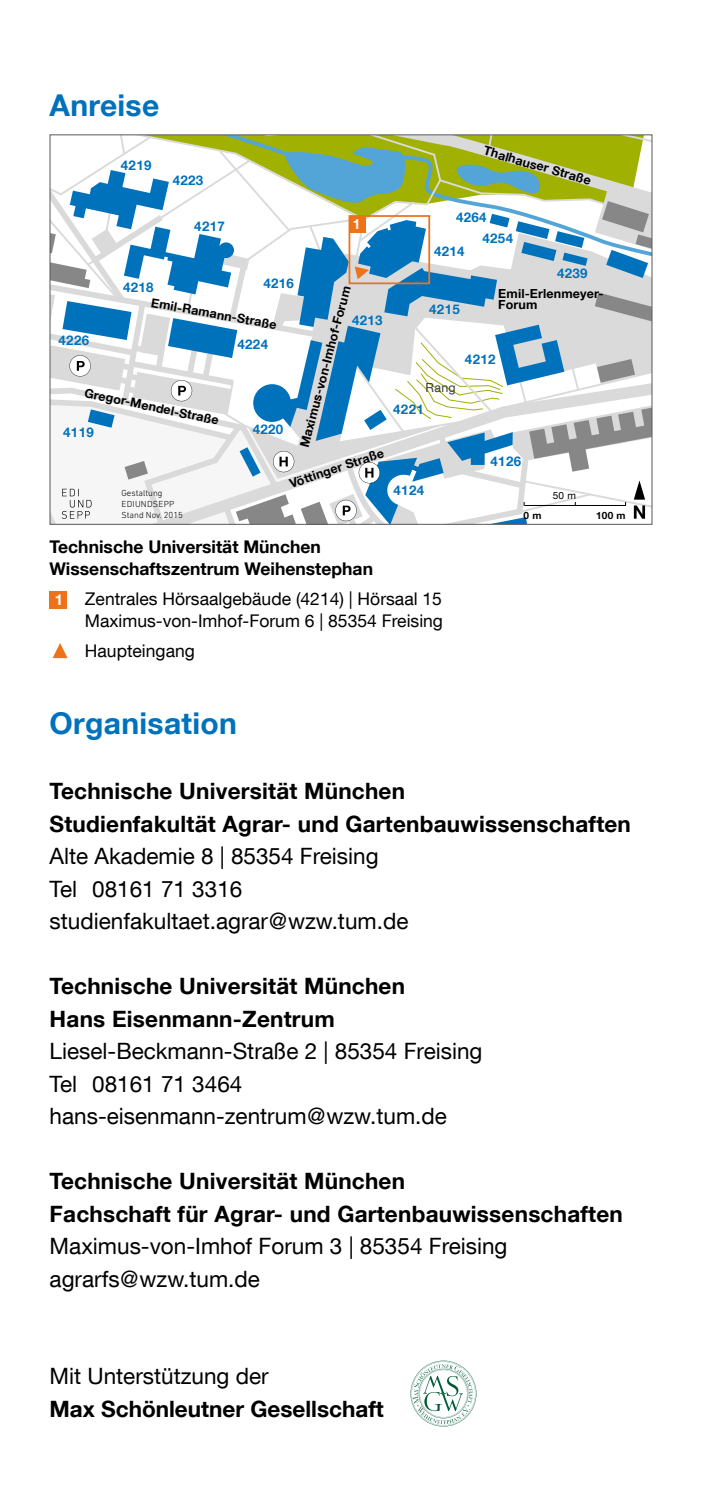
<style>
.page{position:relative;width:702px;height:1489px;background:#fff}
.page>*{position:absolute;margin:0;border:0;box-sizing:border-box;transform-origin:0 0}
.t1{font:700 30px "TUM Neue Helvetica";letter-spacing:.01em;color:#0072bb}
.t2{font:22.5px/32.5px "TUM Neue Helvetica";color:#000}
.t3{font:700 22.5px/32.5px "TUM Neue Helvetica";letter-spacing:.01em;color:#000}
.t4{font:17.5px/22.5px "TUM Neue Helvetica";color:#000;text-align:right}
.t5{font:700 17.5px/22.5px "TUM Neue Helvetica";color:#000}
.t6{font:700 14px "TUM Neue Helvetica";color:#fff}
.t7{font:700 13.25px/20.2px "TUM Neue Helvetica";letter-spacing:.025em;color:#0072bb}
.t8{font:700 12.5px/11.5px "TUM Neue Helvetica";letter-spacing:.01em;color:#000}
.t9{font:12.5px "TUM Neue Helvetica";color:#3c3c3b}
.t10{font:700 10px "TUM Neue Helvetica";color:#000}
.t11{font:10px "TUM Neue Helvetica";color:#000}
.t12{font:300 9px/10.8px "DIN Next LT Pro";color:#000}
.s1{font-weight:700;font-size:15px;color:#fff}
</style>
<div class="page">
<div style="left:49px;top:591px;width:18px;height:18px;background:#ee7219"></div>
<svg style="left:53px;top:643px;width:15px;height:15px"></svg>
<svg style="left:410px;top:1360px;width:66px;height:66px"></svg>
<svg style="left:50px;top:135px;width:602px;height:389px"></svg>
<h1 class="t1" style="left:50px;top:87px;width:111px">Anreise</h1>
<p class="t7" style="left:121px;top:154px;width:32px">4219</p>
<p class="t7" style="left:173px;top:170px;width:32px">4223</p>
<p class="t8" style="left:485px;top:144px;width:113px;rotate:16deg">Thalhauser Straße</p>
<p class="t7" style="left:194px;top:216px;width:32px">4217</p>
<p class="t6" style="left:353px;top:215px;width:9px">1</p>
<p class="t7" style="left:263px;top:272px;width:32px">4216</p>
<p class="t7" style="left:123px;top:276px;width:32px">4218</p>
<p class="t8" style="left:298px;top:445px;width:168px;rotate:-75deg">Maximus-von-Imhof-Forum</p>
<p class="t8" style="left:152px;top:296px;width:129px;rotate:10deg">Emil-Ramann-Straße</p>
<p class="t7" style="left:352px;top:310px;width:32px">4213</p>
<p class="t7" style="left:59px;top:330px;width:32px">4226</p>
<p class="t7" style="left:237px;top:334px;width:32px">4224</p>
<p class="t8" style="left:86px;top:386px;width:138px;rotate:12deg">Gregor-Mendel-Straße</p>
<p class="t7" style="left:253px;top:419px;width:32px">4220</p>
<p class="t7" style="left:63px;top:421px;width:32px">4119</p>
<p class="t12" style="left:121px;top:487px;width:63px">Gestaltung<br>EDIUNDSEPP<br>Stand Nov. 2015</p>
<p class="t8" style="left:288px;top:478px;width:100px;rotate:-19deg">Vöttinger Straße</p>
<p class="t7" style="left:482px;top:207px;width:32px;text-indent:-26px">4264<br>4254</p>
<p class="t7" style="left:434px;top:241px;width:32px">4214</p>
<p class="t7" style="left:429px;top:299px;width:32px">4215</p>
<p class="t7" style="left:557px;top:263px;width:32px">4239</p>
<p class="t8" style="left:498px;top:287px;width:107px">Emil-Erlenmeyer-<br>Forum</p>
<p class="t9" style="left:425px;top:380px;width:32px">Rang</p>
<p class="t7" style="left:393px;top:398px;width:32px">4221</p>
<p class="t7" style="left:465px;top:348px;width:32px">4212</p>
<p class="t7" style="left:393px;top:479px;width:32px">4124</p>
<p class="t7" style="left:490px;top:451px;width:32px">4126</p>
<p class="t10" style="left:523px;top:508px;width:19px">0 m</p>
<p class="t11" style="left:552px;top:489px;width:25px">50 m</p>
<p class="t10" style="left:596px;top:508px;width:31px">100 m</p>
<p class="t5" style="left:49px;top:534px;width:325px">Technische Universität München<br>Wissenschaftszentrum Weihenstephan</p>
<p class="t4" style="left:55px;top:587px;width:389px"><span class="s1">1</span> Zentrales Hörsaalgebäude (4214) | Hörsaal 15<br>Maximus-von-Imhof-Forum 6 | 85354 Freising</p>
<p class="t4" style="left:85px;top:639px;width:111px">Haupteingang</p>
<h1 class="t1" style="left:50px;top:704px;width:189px">Organisation</h1>
<p class="t3" style="left:50px;top:774px;width:583px">Technische Universität München<br>Studienfakultät Agrar- und Gartenbauwissenschaften</p>
<p class="t2" style="left:50px;top:839px;width:360px">Alte Akademie 8 | 85354 Freising<br>Tel 08161 71 3316 studienfakultaet.agrar@wzw.tum.de</p>
<p class="t3" style="left:50px;top:969px;width:357px">Technische Universität München<br>Hans Eisenmann-Zentrum</p>
<p class="t2" style="left:50px;top:1034px;width:434px">Liesel-Beckmann-Straße 2 | 85354 Freising<br>Tel 08161 71 3464 hans-eisenmann-zentrum@wzw.tum.de</p>
<p class="t3" style="left:50px;top:1164px;width:574px">Technische Universität München<br>Fachschaft für Agrar- und Gartenbauwissenschaften</p>
<p class="t2" style="left:50px;top:1229px;width:459px">Maximus-von-Imhof Forum 3 | 85354 Freising agrarfs@wzw.tum.de</p>
<p class="t2" style="left:49px;top:1359px;width:221px">Mit Unterstützung der</p>
<p class="t3" style="left:49px;top:1391px;width:336px">Max Schönleutner Gesellschaft</p>
</div>
